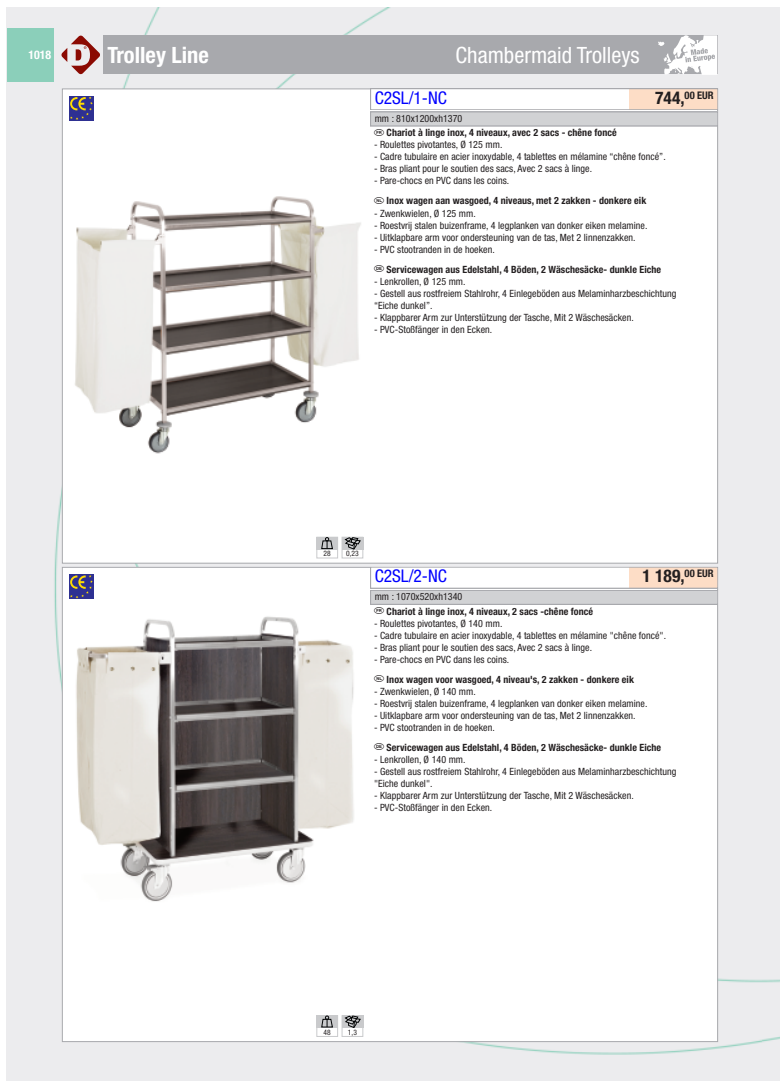
<style>
.page{position:relative;width:780px;height:1088px;background:#fff}
.page>*{position:absolute;margin:0;border:0;box-sizing:border-box;transform-origin:0 0}
.t1{font:condensed 22.5px "Helvetica Neue";color:#fff}
.t2{font:700 condensed 22.5px "Helvetica Neue";color:#fff}
.t3{font:condensed 17.5px "Helvetica Neue";color:#00f}
.t4{font:700 condensed 17.5px "Helvetica Neue";color:#231f20}
.t5{font:700 condensed 11.88px "Helvetica Neue";color:#fff}
.t6{font:700 condensed 10.5px "Helvetica Neue";color:#231f20}
.t7{font:condensed 10px/12px "Helvetica Neue";letter-spacing:.005em;color:#231f20}
.t8{font:700 condensed 10px/20px "Helvetica Neue";letter-spacing:.005em;color:#231f20}
.t9{font:condensed 7.5px "Helvetica Neue";color:#231f20}
.s1{font-size:17.5px}
.s2{font-weight:400}
</style>
<div class="page">
<div style="left:7px;top:7px;width:754px;height:1074px;background:#ececee"></div>
<div style="left:7px;top:28px;width:46px;height:53px;background:#8bcfba"></div>
<div style="left:624px;top:35px;width:93px;height:39px;background:#a8a9ad"></div>
<svg style="left:658px;top:35px;width:59px;height:39px"></svg>
<svg style="left:61px;top:36px;width:39px;height:38px"></svg>
<div style="left:104px;top:35px;width:542px;height:39px;background:#a8a9ad"></div>
<div style="left:63px;top:89px;width:654px;height:474px;background:#fff"></div>
<div style="left:371px;top:112px;width:346px;height:13px;background:#d1d2d4"></div>
<div style="left:370px;top:112px;width:347px;height:14px;border:1px solid #a8a9ad"></div>
<img style="left:75px;top:196px;width:286px;height:258px">
<div style="left:342px;top:537px;width:21px;height:21px;border:1px solid #c9cacc"></div>
<div style="left:316px;top:537px;width:22px;height:21px;border:1px solid #c9cacc"></div>
<div style="left:316px;top:537px;width:22px;height:13px;background:#c9cacc"></div>
<svg style="left:321px;top:537px;width:12px;height:12px"></svg>
<div style="left:342px;top:537px;width:21px;height:13px;background:#c9cacc"></div>
<svg style="left:344px;top:537px;width:16px;height:12px"></svg>
<div style="left:629px;top:89px;width:88px;height:20px;background:#fdddc6"></div>
<div style="left:370px;top:89px;width:348px;height:21px;border:1px solid #a8a9ad"></div>
<div style="left:63px;top:568px;width:654px;height:473px;background:#fff"></div>
<div style="left:371px;top:591px;width:346px;height:13px;background:#d1d2d4"></div>
<div style="left:370px;top:590px;width:347px;height:14px;border:1px solid #a8a9ad"></div>
<img style="left:76px;top:616px;width:278px;height:286px">
<div style="left:342px;top:1015px;width:21px;height:22px;border:1px solid #c9cacc"></div>
<div style="left:316px;top:1015px;width:22px;height:22px;border:1px solid #c9cacc"></div>
<div style="left:316px;top:1015px;width:22px;height:13px;background:#c9cacc"></div>
<svg style="left:321px;top:1016px;width:12px;height:11px"></svg>
<div style="left:342px;top:1015px;width:21px;height:13px;background:#c9cacc"></div>
<svg style="left:344px;top:1016px;width:16px;height:12px"></svg>
<div style="left:629px;top:568px;width:88px;height:20px;background:#fdddc6"></div>
<div style="left:370px;top:567px;width:348px;height:21px;border:1px solid #a8a9ad"></div>
<div style="left:69px;top:96px;width:25px;height:25px;background:#2e3092"></div>
<svg style="left:70px;top:96px;width:23px;height:24px"></svg>
<div style="left:69px;top:574px;width:25px;height:25px;background:#2e3092"></div>
<svg style="left:70px;top:575px;width:23px;height:23px"></svg>
<p class="t5" style="left:28px;top:50px;width:24px">1018</p>
<h1 class="t2" style="left:107px;top:47px;width:103px">Trolley Line</h1>
<h1 class="t1" style="left:455px;top:47px;width:186px">Chambermaid Trolleys</h1>
<h2 class="t3" style="left:374px;top:91px;width:74px">C2SL/1-NC</h2>
<p class="t6" style="left:655px;top:91px;width:60px"><span class="s1">744,</span>00 EUR</p>
<p class="t7" style="left:374px;top:113px;width:89px">mm : 810x1200xh1370</p>
<p class="t8" style="left:374px;top:124px;width:244px"><sup>F</sup> Chariot à linge inox, 4 niveaux, avec 2 sacs - chêne foncé</p>
<p class="t7" style="left:374px;top:140px;width:130px">- Roulettes pivotantes, Ø 125 mm.</p>
<p class="t7" style="left:374px;top:152px;width:293px">- Cadre tubulaire en acier inoxydable, 4 tablettes en mélamine “chêne foncé”.</p>
<p class="t7" style="left:374px;top:164px;width:219px">- Bras pliant pour le soutien des sacs, Avec 2 sacs à linge.</p>
<p class="t8" style="left:374px;top:172px;width:274px"><span class="s2">- Pare-chocs en PVC dans les coins.<br></span><sup>N</sup> Inox wagen aan wasgoed, 4 niveaus, met 2 zakken - donkere eik</p>
<p class="t7" style="left:374px;top:208px;width:103px">- Zwenkwielen, Ø 125 mm.</p>
<p class="t7" style="left:374px;top:220px;width:275px">- Roestvrij stalen buizenframe, 4 legplanken van donker eiken melamine.</p>
<p class="t7" style="left:374px;top:232px;width:263px">- Uitklapbare arm voor ondersteuning van de tas, Met 2 linnenzakken.</p>
<p class="t8" style="left:374px;top:240px;width:289px"><span class="s2">- PVC stootranden in de hoeken.<br></span><sup>D</sup> Servicewagen aus Edelstahl, 4 Böden, 2 Wäschesäcke- dunkle Eiche</p>
<p class="t7" style="left:374px;top:276px;width:93px">- Lenkrollen, Ø 125 mm.</p>
<p class="t7" style="left:374px;top:288px;width:304px">- Gestell aus rostfreiem Stahlrohr, 4 Einlegeböden aus Melaminharzbeschichtung “Eiche dunkel”.</p>
<p class="t7" style="left:374px;top:312px;width:261px">- Klappbarer Arm zur Unterstützung der Tasche, Mit 2 Wäschesäcken.</p>
<p class="t7" style="left:374px;top:324px;width:120px">- PVC-Stoßfänger in den Ecken.</p>
<p class="t9" style="left:323px;top:551px;width:9px">28</p>
<p class="t9" style="left:346px;top:551px;width:14px">0,23</p>
<h2 class="t3" style="left:374px;top:570px;width:74px">C2SL/2-NC</h2>
<h2 class="t4" style="left:642px;top:570px;width:73px">1 189,<sup>00</sup> <sup>EUR</sup></h2>
<p class="t7" style="left:374px;top:591px;width:89px">mm : 1070x520xh1340</p>
<p class="t8" style="left:374px;top:602px;width:220px"><sup>F</sup> Chariot à linge inox, 4 niveaux, 2 sacs -chêne foncé</p>
<p class="t7" style="left:374px;top:618px;width:130px">- Roulettes pivotantes, Ø 140 mm.</p>
<p class="t7" style="left:374px;top:630px;width:293px">- Cadre tubulaire en acier inoxydable, 4 tablettes en mélamine "chêne foncé".</p>
<p class="t7" style="left:374px;top:642px;width:219px">- Bras pliant pour le soutien des sacs, Avec 2 sacs à linge.</p>
<p class="t8" style="left:374px;top:650px;width:261px"><span class="s2">- Pare-chocs en PVC dans les coins.<br></span><sup>N</sup> Inox wagen voor wasgoed, 4 niveau's, 2 zakken - donkere eik</p>
<p class="t7" style="left:374px;top:686px;width:103px">- Zwenkwielen, Ø 140 mm.</p>
<p class="t7" style="left:374px;top:698px;width:275px">- Roestvrij stalen buizenframe, 4 legplanken van donker eiken melamine.</p>
<p class="t7" style="left:374px;top:710px;width:263px">- Uitklapbare arm voor ondersteuning van de tas, Met 2 linnenzakken.</p>
<p class="t8" style="left:374px;top:718px;width:289px"><span class="s2">- PVC stootranden in de hoeken.<br></span><sup>D</sup> Servicewagen aus Edelstahl, 4 Böden, 2 Wäschesäcke- dunkle Eiche</p>
<p class="t7" style="left:374px;top:754px;width:93px">- Lenkrollen, Ø 140 mm.</p>
<p class="t7" style="left:374px;top:766px;width:304px">- Gestell aus rostfreiem Stahlrohr, 4 Einlegeböden aus Melaminharzbeschichtung "Eiche dunkel".</p>
<p class="t7" style="left:374px;top:790px;width:261px">- Klappbarer Arm zur Unterstützung der Tasche, Mit 2 Wäschesäcken.</p>
<p class="t7" style="left:374px;top:802px;width:120px">- PVC-Stoßfänger in den Ecken.</p>
<p class="t9" style="left:323px;top:1029px;width:9px">48</p>
<p class="t9" style="left:348px;top:1029px;width:11px">1,3</p>
</div>
